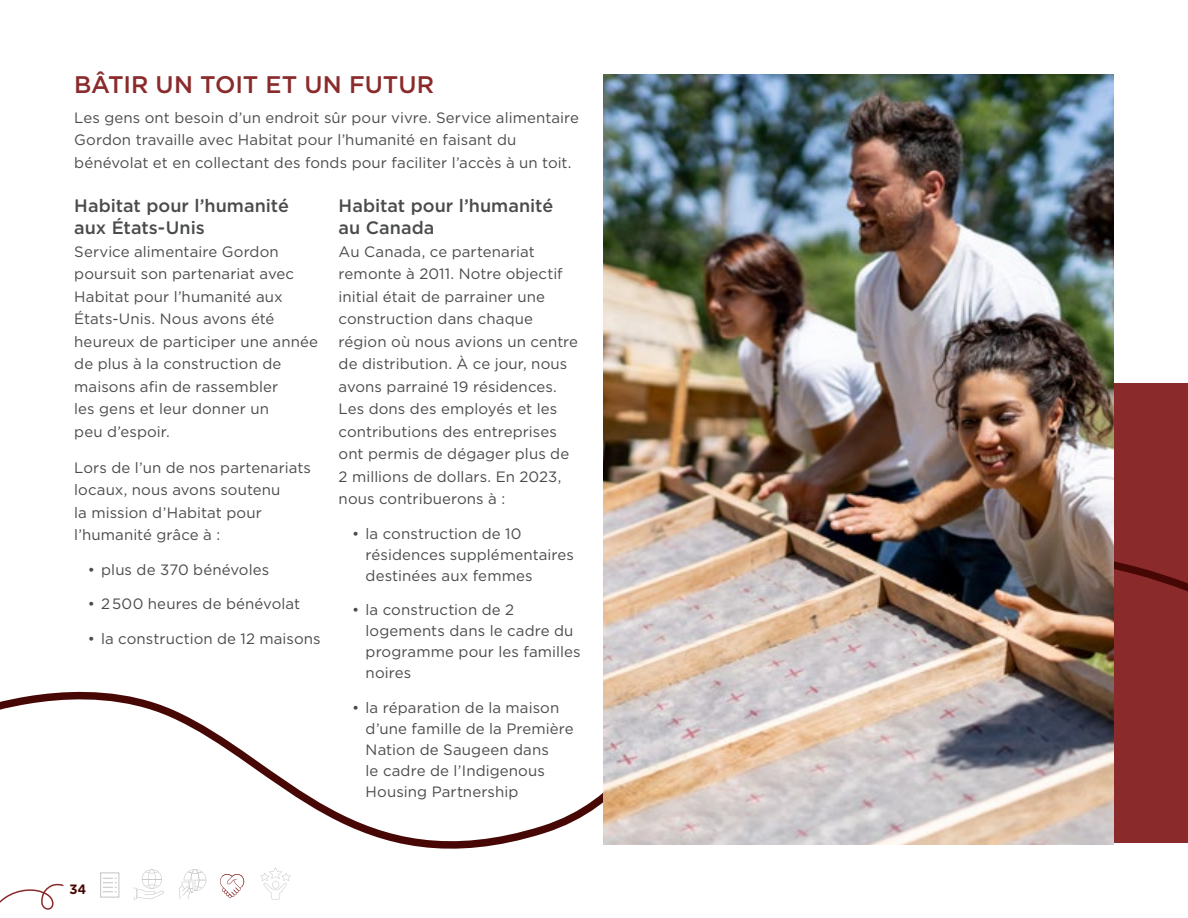
<style>
.page{position:relative;width:1188px;height:918px;background:#fff}
.page>*{position:absolute;margin:0;border:0;box-sizing:border-box;transform-origin:0 0}
.t1{font:500 24px "Gotham";color:#8a2a2b}
.t2{font:500 18px/22.5px "Gotham";color:#4a4b4b}
.t3{font:15px/22.5px "Gotham";letter-spacing:.005em;color:#4a4b4b}
.t4{font:700 13.5px "Gotham";color:#470805}
</style>
<div class="page">
<svg style="left:0;top:889px;width:54px;height:21px"></svg>
<svg style="left:103px;top:891px;width:14px;height:1px"></svg>
<svg style="left:133px;top:889px;width:31px;height:11px"></svg>
<svg style="left:179px;top:889px;width:22px;height:10px"></svg>
<svg style="left:267px;top:889px;width:17px;height:11px"></svg>
<svg style="left:222px;top:889px;width:19px;height:9px"></svg>
<div style="left:1114px;top:383px;width:74px;height:460px;background:#8a2a2b"></div>
<svg style="left:0;top:561px;width:1188px;height:328px"></svg>
<img style="left:603px;top:74px;width:511px;height:770px">
<h1 class="t1" style="left:74px;top:69px;width:361px">BÂTIR UN TOIT ET UN FUTUR</h1>
<p class="t3" style="left:74px;top:106px;width:506px">Les gens ont besoin d’un endroit sûr pour vivre. Service alimentaire<br>Gordon travaille avec Habitat pour l’humanité en faisant du bénévolat et en collectant des fonds pour faciliter l’accès à un toit.</p>
<p class="t2" style="left:74px;top:194px;width:216px">Habitat pour l’humanité aux États-Unis</p>
<p class="t3" style="left:74px;top:240px;width:245px">Service alimentaire Gordon poursuit son partenariat avec<br>Habitat pour l’humanité aux<br>États-Unis. Nous avons été heureux de participer une année de plus à la construction de maisons afin de rassembler<br>les gens et leur donner un<br>peu d’espoir.</p>
<p class="t3" style="left:74px;top:456px;width:238px">Lors de l’un de nos partenariats locaux, nous avons soutenu<br>la mission d’Habitat pour l’humanité grâce à :</p>
<p class="t3" style="left:88px;top:558px;width:183px">• plus de 370 bénévoles</p>
<p class="t3" style="left:88px;top:592px;width:214px">• 2 500 heures de bénévolat</p>
<p class="t3" style="left:88px;top:627px;width:234px">• la construction de 12 maisons</p>
<p class="t2" style="left:339px;top:194px;width:216px">Habitat pour l’humanité au Canada</p>
<p class="t3" style="left:339px;top:240px;width:241px">Au Canada, ce partenariat remonte à 2011. Notre objectif initial était de parrainer une construction dans chaque région où nous avions un centre de distribution. À ce jour, nous avons parrainé 19 résidences.<br>Les dons des employés et les contributions des entreprises ont permis de dégager plus de<br>2 millions de dollars. En 2023, nous contribuerons à :</p>
<p class="t3" style="left:366px;top:523px;width:210px;line-height:21px;text-indent:-14px">• la construction de 10 résidences supplémentaires destinées aux femmes</p>
<p class="t3" style="left:366px;top:599px;width:217px;line-height:21px;text-indent:-14px">• la construction de 2 logements dans le cadre du programme pour les familles noires</p>
<p class="t3" style="left:366px;top:697px;width:210px;line-height:21px;text-indent:-14px">• la réparation de la maison d’une famille de la Première<br>Nation de Saugeen dans<br>le cadre de l’Indigenous<br>Housing Partnership</p>
<p class="t4" style="left:70px;top:880px;width:18px">34</p>
</div>
